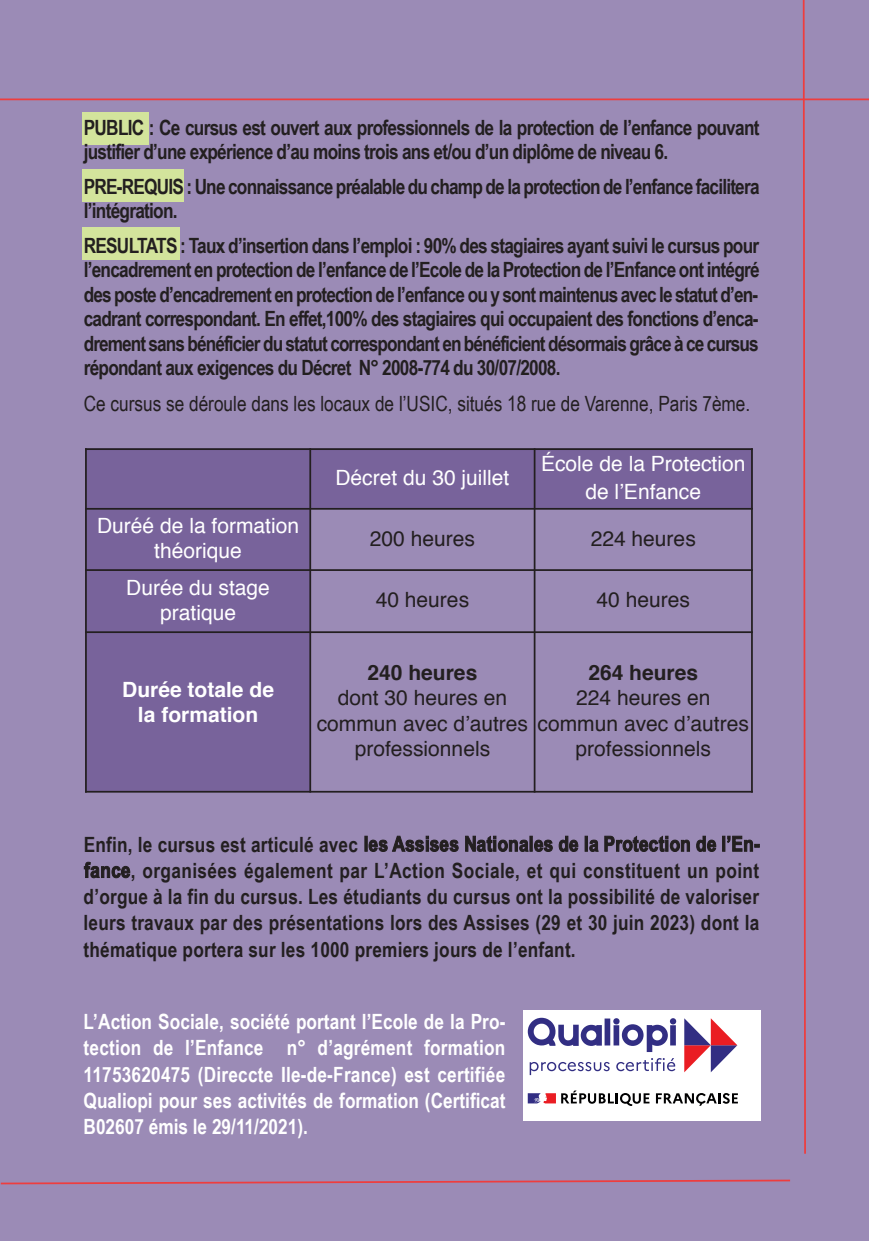
<style>
.page{position:relative;width:869px;height:1241px;background:#fff}
.page>*{position:absolute;margin:0;border:0;box-sizing:border-box;transform-origin:0 0}
.t1{font:700 21px/24.5px "Arial Narrow";letter-spacing:-.035em;color:#231f20}
.t2{font:700 21px/26.2px "Arial Narrow";color:#fff;text-align:justify}
.t3{font:21px "Helvetica";color:#231f20}
.t4{font:21px/25.2px "Helvetica";color:#fff;text-align:center}
.t5{font:21px "Arial Narrow";color:#231f20}
.t6{font:700 21px/25.2px "Helvetica";color:#fff;text-align:center}
.t7{font:700 21px "Helvetica";color:#231f20}
</style>
<div class="page">
<div style="left:0;top:0;width:25px;height:1240px;background:#9b8bb6"></div>
<div style="left:7px;top:0;width:861px;height:1240px;background:#9b8bb6"></div>
<svg style="left:801px;top:0;width:5px;height:1154px"></svg>
<svg style="left:0;top:1179px;width:791px;height:5px"></svg>
<hr style="left:0;top:98px;width:868px;height:2px;background:#ee3d3e">
<div style="left:83px;top:169px;width:101px;height:32px;background:#d3e49c"></div>
<div style="left:82px;top:228px;width:97px;height:32px;background:#d3e49c"></div>
<div style="left:82px;top:113px;width:67px;height:32px;background:#d3e49c"></div>
<div style="left:85px;top:448px;width:225px;height:60px;background:#78639b"></div>
<div style="left:310px;top:448px;width:224px;height:60px;background:#78639b"></div>
<div style="left:534px;top:448px;width:218px;height:60px;background:#78639b"></div>
<div style="left:85px;top:508px;width:225px;height:62px;background:#78639b"></div>
<div style="left:85px;top:570px;width:225px;height:62px;background:#78639b"></div>
<div style="left:85px;top:632px;width:225px;height:159px;background:#78639b"></div>
<hr style="left:85px;top:448px;width:2px;height:344px;background:#231f20">
<hr style="left:309px;top:448px;width:2px;height:344px;background:#231f20">
<hr style="left:533px;top:448px;width:2px;height:344px;background:#231f20">
<hr style="left:750px;top:448px;width:2px;height:344px;background:#231f20">
<hr style="left:85px;top:448px;width:667px;height:2px;background:#231f20">
<hr style="left:85px;top:508px;width:667px;height:1px;background:#231f20">
<hr style="left:85px;top:569px;width:667px;height:2px;background:#231f20">
<hr style="left:85px;top:631px;width:667px;height:2px;background:#231f20">
<hr style="left:85px;top:790px;width:667px;height:2px;background:#231f20">
<div style="left:522px;top:1009px;width:238px;height:111px;background:#fff"></div>
<svg style="left:529px;top:1062px;width:80px;height:12px"></svg>
<svg style="left:616px;top:1058px;width:59px;height:13px"></svg>
<svg style="left:684px;top:1018px;width:53px;height:54px"></svg>
<svg style="left:527px;top:1093px;width:28px;height:10px"></svg>
<svg style="left:561px;top:1090px;width:88px;height:15px"></svg>
<svg style="left:527px;top:1017px;width:149px;height:34px"></svg>
<svg style="left:655px;top:1093px;width:82px;height:12px"></svg>
<p class="t1" style="left:84px;top:115px;width:677px">PuBLiC : Ce cursus est ouvert aux professionnels de la protection de l’enfance pouvant justifier d’une expérience d’au moins trois ans et/ou d’un diplôme de niveau 6.</p>
<p class="t1" style="left:84px;top:174px;width:677px">Pre-reQuiS : une connaissance préalable du champ de la protection de l’enfance facilitera l’intégration.</p>
<p class="t1" style="left:84px;top:233px;width:677px;text-align:justify">reSuLtatS : taux d’insertion dans l’emploi : 90% des stagiaires ayant suivi le cursus pour l’encadrement en protection de l’enfance de l’ecole de la Protection de l’enfance ont intégré des poste d’encadrement en protection de l’enfance ou y sont maintenus avec le statut d’en&shy;cadrant correspondant. en effet,100% des stagiaires qui occupaient des fonctions d’enca&shy;drement sans bénéficier du statut correspondant en bénéficient désormais grâce à ce cursus répondant aux exigences du décret N° 2008-774 du 30/07/2008.</p>
<p class="t5" style="left:84px;top:391px;width:667px">Ce cursus se déroule dans les locaux de l’USIC, situés 18 rue de Varenne, Paris 7ème.</p>
<p class="t4" style="left:97px;top:514px;width:203px">Duréé de la formation théorique</p>
<p class="t4" style="left:126px;top:576px;width:145px">Durée du stage pratique</p>
<p class="t6" style="left:122px;top:678px;width:153px">Durée totale de la formation</p>
<p class="t4" style="left:335px;top:466px;width:175px">Décret du 30 juillet</p>
<p class="t4" style="left:540px;top:451px;width:206px;line-height:28px">École de la Protection de l’Enfance</p>
<p class="t3" style="left:369px;top:529px;width:107px">200 heures</p>
<p class="t3" style="left:590px;top:529px;width:107px">224 heures</p>
<p class="t3" style="left:375px;top:591px;width:95px">40 heures</p>
<p class="t3" style="left:596px;top:591px;width:95px">40 heures</p>
<p class="t7" style="left:367px;top:664px;width:111px">240 heures</p>
<p class="t3" style="left:337px;top:689px;width:171px">dont 30 heures en</p>
<p class="t3" style="left:316px;top:714px;width:433px">commun avec d’autres commun avec d’autres</p>
<p class="t3" style="left:354px;top:739px;width:137px">professionnels</p>
<p class="t7" style="left:588px;top:664px;width:111px">264 heures</p>
<p class="t3" style="left:576px;top:689px;width:136px">224 heures en</p>
<p class="t3" style="left:575px;top:739px;width:137px">professionnels</p>
<p class="t1" style="left:84px;top:830px;width:677px;line-height:26.2px;text-align:justify">enfin, le cursus est articulé avec les assises Nationales de la Protection de l’en&shy;fance, organisées également par L’action Sociale, et qui constituent un point d’orgue à la fin du cursus. Les étudiants du cursus ont la possibilité de valoriser leurs travaux par des présentations lors des assises (29 et 30 juin 2023) dont la thématique portera sur les 1000 premiers jours de l’enfant.</p>
<p class="t2" style="left:84px;top:1008px;width:423px">L’action Sociale, société portant l’ecole de la Pro&shy;tection de l’enfance n° d’agrément formation 11753620475 (direccte ile-de-france) est certifiée Qualiopi pour ses activités de formation (Certificat B02607 émis le 29/11/2021).</p>
</div>
